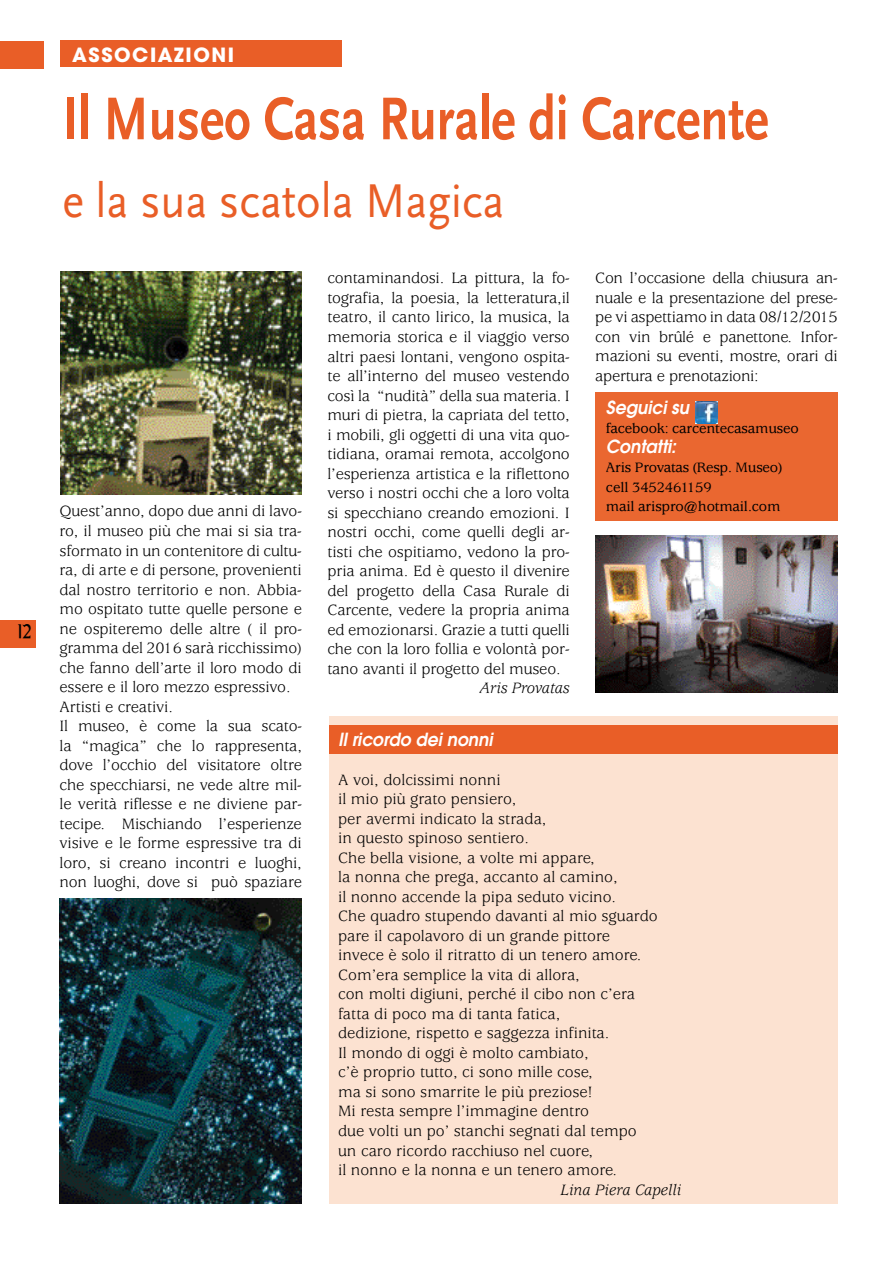
<style>
.page{position:relative;width:893px;height:1263px;background:#fff}
.page>*{position:absolute;margin:0;border:0;box-sizing:border-box;transform-origin:0 0}
.t1{font:700 63px "AD Scala Sans";color:#e95e27;scale:.82 1}
.t2{font:49.5px "AD Scala Sans Romein";color:#e95e27;scale:.93 1}
.t3{font:700 19.5px "Avant Garde";letter-spacing:.08em;color:#fff}
.t4{font:700 19.5px "Goodfish";color:#000}
.t5{font:italic 600 18px "Avant Garde";color:#fff;scale:.95 1}
.t6{font:16.5px/19.5px "Usherwood";letter-spacing:-.01em;color:#000}
.t7{font:italic 16.5px "Usherwood";color:#000}
.t8{font:500 15px/19.5px "Usherwood";letter-spacing:-.01em;color:#000}
</style>
<div class="page">
<div style="left:0;top:620px;width:36px;height:28px;background:#e95e27"></div>
<div style="left:61px;top:41px;width:281px;height:26px;background:#e95e27"></div>
<div style="left:0;top:41px;width:43px;height:27px;background:#e95e27"></div>
<div style="left:595px;top:392px;width:243px;height:129px;background:#ea6730"></div>
<img style="left:695px;top:401px;width:23px;height:23px">
<img style="left:60px;top:271px;width:242px;height:223px">
<img style="left:60px;top:898px;width:242px;height:306px">
<img style="left:595px;top:535px;width:243px;height:158px">
<div style="left:329px;top:716px;width:509px;height:488px;background:#fce2d1"></div>
<div style="left:329px;top:725px;width:509px;height:29px;background:#e95e27"></div>
<p class="t4" style="left:18px;top:619px;width:15px">12</p>
<p class="t3" style="left:72px;top:43px;width:163px">ASSOCIAZIONI</p>
<h1 class="t1" style="left:63px;top:85px;width:862px">Il Museo Casa Rurale di Carcente</h1>
<h2 class="t2" style="left:63px;top:174px;width:477px">e la sua scatola Magica</h2>
<p class="t6" style="left:60px;top:502px;width:244px">Quest’anno, dopo due anni di lavo&shy;ro, il museo più che mai si sia tra&shy;sformato in un contenitore di cultu&shy;ra, di arte e di persone, provenienti dal nostro territorio e non. Abbia&shy;mo ospitato tutte quelle persone e ne ospiteremo delle altre ( il pro&shy;gramma del 2016 sarà ricchissimo) che fanno dell’arte il loro modo di essere e il loro mezzo espressivo.<br>Artisti e creativi.<br>Il museo, è come la sua scato&shy;la “magica” che lo rappresenta, dove l’occhio del visitatore oltre che specchiarsi, ne vede altre mil&shy;le verità riflesse e ne diviene par&shy;tecipe. Mischiando l’esperienze visive e le forme espressive tra di loro, si creano incontri e luoghi, non luoghi, dove si può spaziare</p>
<p class="t6" style="left:327px;top:269px;width:244px;text-align:justify">contaminandosi. La pittura, la fo&shy;tografia, la poesia, la letteratura,il teatro, il canto lirico, la musica, la memoria storica e il viaggio verso altri paesi lontani, vengono ospita&shy;te all’interno del museo vestendo così la “nudità” della sua materia. I muri di pietra, la capriata del tetto, i mobili, gli oggetti di una vita quo&shy;tidiana, oramai remota, accolgono l’esperienza artistica e la riflettono verso i nostri occhi che a loro volta si specchiano creando emozioni. I nostri occhi, come quelli degli ar&shy;tisti che ospitiamo, vedono la pro&shy;pria anima. Ed è questo il divenire del progetto della Casa Rurale di Carcente, vedere la propria anima ed emozionarsi. Grazie a tutti quelli che con la loro follia e volontà por&shy;tano avanti il progetto del museo.</p>
<p class="t7" style="left:480px;top:679px;width:91px">Aris Provatas</p>
<p class="t6" style="left:595px;top:269px;width:244px;text-align:justify">Con l’occasione della chiusura an&shy;nuale e la presentazione del prese&shy;pe vi aspettiamo in data 08/12/2015 con vin brûlé e panettone. Infor&shy;mazioni su eventi, mostre, orari di apertura e prenotazioni:</p>
<p class="t5" style="left:606px;top:395px;width:89px">Seguici su</p>
<p class="t8" style="left:606px;top:419px;width:194px">facebook: carcentecasamuseo</p>
<p class="t5" style="left:606px;top:434px;width:75px">Contatti:</p>
<p class="t8" style="left:606px;top:458px;width:178px">Aris Provatas (Resp. Museo) cell 3452461159<br>mail arispro@hotmail.com</p>
<p class="t5" style="left:338px;top:727px;width:164px">Il ricordo dei nonni</p>
<p class="t6" style="left:338px;top:771px;width:321px">A voi, dolcissimi nonni<br>il mio più grato pensiero,<br>per avermi indicato la strada,<br>in questo spinoso sentiero.<br>Che bella visione, a volte mi appare,<br>la nonna che prega, accanto al camino,<br>il nonno accende la pipa seduto vicino.<br>Che quadro stupendo davanti al mio sguardo pare il capolavoro di un grande pittore invece è solo il ritratto di un tenero amore.<br>Com’era semplice la vita di allora,<br>con molti digiuni, perché il cibo non c’era fatta di poco ma di tanta fatica,<br>dedizione, rispetto e saggezza infinita.<br>Il mondo di oggi è molto cambiato,<br>c’è proprio tutto, ci sono mille cose,<br>ma si sono smarrite le più preziose!<br>Mi resta sempre l’immagine dentro<br>due volti un po’ stanchi segnati dal tempo un caro ricordo racchiuso nel cuore,<br>il nonno e la nonna e un tenero amore.</p>
<p class="t7" style="left:560px;top:1180px;width:122px">Lina Piera Capelli</p>
</div>
